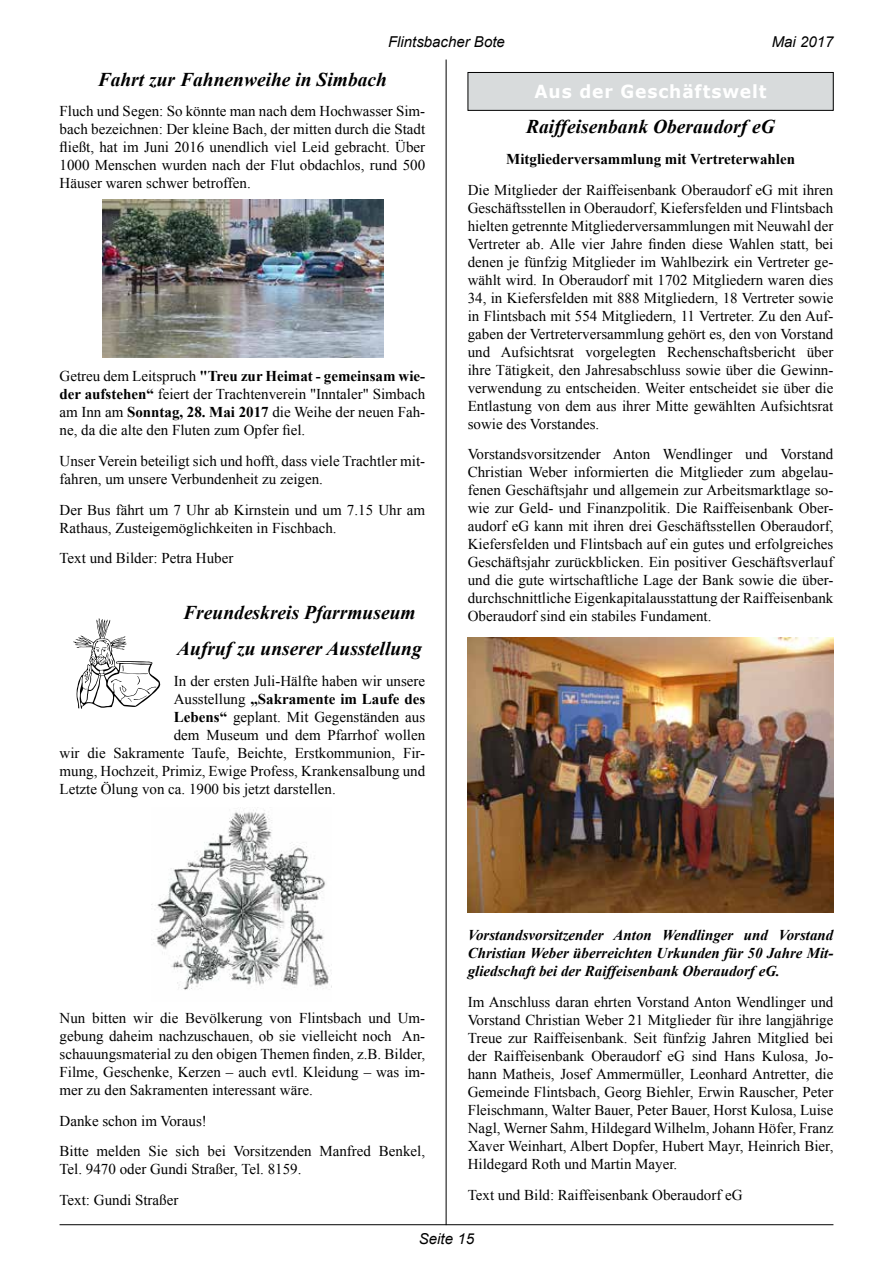
<style>
.page{position:relative;width:893px;height:1263px;background:#fff}
.page>*{position:absolute;margin:0;border:0;box-sizing:border-box;transform-origin:0 0}
.t1{font:italic 700 19.5px/36.2px "Times New Roman";color:#000;text-align:center}
.t2{font:700 18px "Verdana";letter-spacing:.05em;color:#fff;scale:.95 1}
.t3{font:15px/18px "Times New Roman";color:#000;text-align:justify}
.t4{font:italic 700 15px/18px "Times New Roman";color:#000;text-align:justify}
.t5{font:700 15px "Times New Roman";color:#000}
.t6{font:italic 15px "Arial";color:#000}
.s1{font-weight:700}
.s2{font-weight:400}
</style>
<div class="page">
<hr style="left:60px;top:1224px;width:773px;height:1px;background:#000">
<hr style="left:446px;top:60px;width:1px;height:1165px;background:#000">
<div style="left:468px;top:72px;width:365px;height:38px;background:#d8dbdc"></div>
<div style="left:468px;top:72px;width:365px;height:39px;border:1px solid #000"></div>
<img style="left:468px;top:638px;width:366px;height:274px">
<img style="left:102px;top:200px;width:282px;height:158px">
<svg style="left:73px;top:618px;width:87px;height:90px"></svg>
<img style="left:153px;top:809px;width:179px;height:181px">
<p class="t6" style="left:388px;top:32px;width:118px">Flintsbacher Bote</p>
<p class="t6" style="left:772px;top:32px;width:63px">Mai 2017</p>
<p class="t2" style="left:534px;top:79px;width:246px">Aus der Geschäftswelt</p>
<h1 class="t1" style="left:526px;top:108px;width:250px">Raiffeisenbank Oberaudorf eG</h1>
<p class="t5" style="left:506px;top:148px;width:290px">Mitgliederversammlung mit Vertreterwahlen</p>
<p class="t3" style="left:468px;top:180px;width:367px">Die Mitglieder der Raiffeisenbank Oberaudorf eG mit ihren Geschäftsstellen in Oberaudorf, Kiefersfelden und Flintsbach hielten getrennte Mitgliederversammlungen mit Neuwahl der Vertreter ab. Alle vier Jahre finden diese Wahlen statt, bei denen je fünfzig Mitglieder im Wahlbezirk ein Vertreter ge&shy;wählt wird. In Oberaudorf mit 1702 Mitgliedern waren dies 34, in Kiefersfelden mit 888 Mitgliedern, 18 Vertreter sowie in Flintsbach mit 554 Mitgliedern, 11 Vertreter. Zu den Auf&shy;gaben der Vertreterversammlung gehört es, den von Vorstand und Aufsichtsrat vorgelegten Rechenschaftsbericht über ihre Tätigkeit, den Jahresabschluss sowie über die Gewinn&shy;verwendung zu entscheiden. Weiter entscheidet sie über die Entlastung von dem aus ihrer Mitte gewählten Aufsichtsrat sowie des Vorstandes.</p>
<p class="t3" style="left:468px;top:445px;width:367px">Vorstandsvorsitzender Anton Wendlinger und Vorstand Christian Weber informierten die Mitglieder zum abgelau&shy;fenen Geschäftsjahr und allgemein zur Arbeitsmarktlage so&shy;wie zur Geld- und Finanzpolitik. Die Raiffeisenbank Ober&shy;audorf eG kann mit ihren drei Geschäftsstellen Oberaudorf, Kiefersfelden und Flintsbach auf ein gutes und erfolgreiches Geschäftsjahr zurückblicken. Ein positiver Geschäftsverlauf und die gute wirtschaftliche Lage der Bank sowie die über&shy;durchschnittliche Eigenkapitalausstattung der Raiffeisenbank Oberaudorf sind ein stabiles Fundament.</p>
<h1 class="t1" style="left:98px;top:60px;width:291px">Fahrt zur Fahnenweihe in Simbach</h1>
<p class="t3" style="left:60px;top:102px;width:367px">Fluch und Segen: So könnte man nach dem Hochwasser Sim&shy;bach bezeichnen: Der kleine Bach, der mitten durch die Stadt fließt, hat im Juni 2016 unendlich viel Leid gebracht. Über 1000 Menschen wurden nach der Flut obdachlos, rund 500<br>Häuser waren schwer betroffen.</p>
<p class="t3" style="left:60px;top:367px;width:367px">Getreu dem Leitspruch <span class="s1">"Treu zur Heimat - gemeinsam wie&shy;der aufstehen“</span> feiert der Trachtenverein "Inntaler" Simbach am Inn am <span class="s1">Sonntag, 28. Mai 2017</span> die Weihe der neuen Fah&shy;ne, da die alte den Fluten zum Opfer fiel.</p>
<p class="t3" style="left:60px;top:451px;width:367px">Unser Verein beteiligt sich und hofft, dass viele Trachtler mit&shy;fahren, um unsere Verbundenheit zu zeigen.</p>
<p class="t3" style="left:60px;top:500px;width:367px">Der Bus fährt um 7 Uhr ab Kirnstein und um 7.15 Uhr am<br>Rathaus, Zusteigemöglichkeiten in Fischbach.</p>
<p class="t3" style="left:60px;top:549px;width:175px">Text und Bilder: Petra Huber</p>
<h1 class="t1" style="left:177px;top:594px;width:246px">Freundeskreis Pfarrmuseum<br>Aufruf zu unserer Ausstellung</h1>
<p class="t3" style="left:174px;top:672px;width:253px">In der ersten Juli-Hälfte haben wir unsere</p>
<p class="t5" style="left:174px;top:689px;width:253px"><span class="s2">Ausstellung</span> „Sakramente im Laufe des</p>
<p class="t3" style="left:174px;top:708px;width:253px"><span class="s1">Lebens“</span> geplant. Mit Gegenständen aus</p>
<p class="t3" style="left:174px;top:726px;width:253px">dem Museum und dem Pfarrhof wollen</p>
<p class="t3" style="left:60px;top:744px;width:367px">wir die Sakramente Taufe, Beichte, Erstkommunion, Fir-</p>
<p class="t3" style="left:60px;top:762px;width:367px">mung, Hochzeit, Primiz, Ewige Profess, Krankensalbung und</p>
<p class="t3" style="left:60px;top:780px;width:278px">Letzte Ölung von ca. 1900 bis jetzt darstellen.</p>
<p class="t3" style="left:60px;top:1009px;width:367px">Nun bitten wir die Bevölkerung von Flintsbach und Um&shy;gebung daheim nachzuschauen, ob sie vielleicht noch An&shy;schauungsmaterial zu den obigen Themen finden, z.B. Bilder, Filme, Geschenke, Kerzen – auch evtl. Kleidung – was im&shy;mer zu den Sakramenten interessant wäre.</p>
<p class="t3" style="left:60px;top:1105px;width:367px;line-height:30.8px">Danke schon im Voraus!<br>Bitte melden Sie sich bei Vorsitzenden Manfred Benkel,</p>
<p class="t3" style="left:60px;top:1154px;width:243px;line-height:30.8px">Tel. 9470 oder Gundi Straßer, Tel. 8159.<br>Text: Gundi Straßer</p>
<p class="t4" style="left:468px;top:926px;width:367px">Vorstandsvorsitzender Anton Wendlinger und Vorstand Christian Weber überreichten Urkunden für 50 Jahre Mit&shy;gliedschaft bei der Raiffeisenbank Oberaudorf eG.</p>
<p class="t3" style="left:468px;top:992px;width:367px">Im Anschluss daran ehrten Vorstand Anton Wendlinger und Vorstand Christian Weber 21 Mitglieder für ihre langjährige Treue zur Raiffeisenbank. Seit fünfzig Jahren Mitglied bei der Raiffeisenbank Oberaudorf eG sind Hans Kulosa, Jo&shy;hann Matheis, Josef Ammermüller, Leonhard Antretter, die Gemeinde Flintsbach, Georg Biehler, Erwin Rauscher, Peter Fleischmann, Walter Bauer, Peter Bauer, Horst Kulosa, Luise Nagl, Werner Sahm, Hildegard Wilhelm, Johann Höfer, Franz Xaver Weinhart, Albert Dopfer, Hubert Mayr, Heinrich Bier, Hildegard Roth und Martin Mayer.</p>
<p class="t3" style="left:468px;top:1185px;width:276px">Text und Bild: Raiffeisenbank Oberaudorf eG</p>
<p class="t6" style="left:419px;top:1229px;width:57px">Seite 15</p>
</div>
